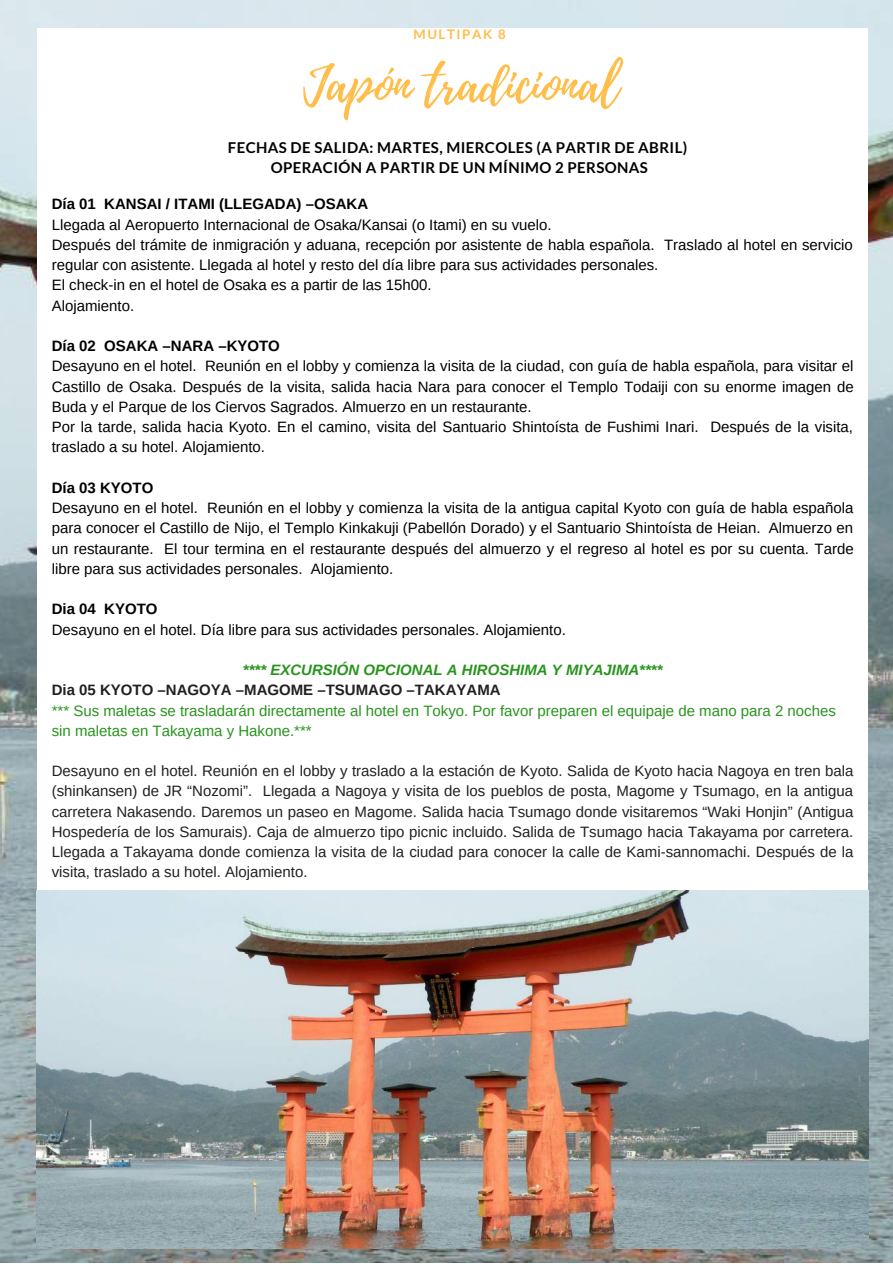
<style>
.page{position:relative;width:893px;height:1264px;background:#fff}
.page>*{position:absolute;margin:0;border:0;box-sizing:border-box;transform-origin:0 0}
.t1{font:50.55px "Playlist Script";color:#ffbd4a}
.t2{font:15px/20.2px "Arimo";color:#000}
.t3{font:15px/20.2px "Arimo";color:#231f20;text-align:justify}
.t4{font:15px/20.2px "Arimo";color:#27941d}
.t5{font:700 15px/20.2px "Lato";letter-spacing:.025em;color:#000;text-align:center}
.t6{font:700 15px "Arimo";color:#000}
.t7{font:italic 700 15px "Arimo";color:#27941d}
.t8{font:700 15px "Arimo";color:#231f20}
.t9{font:700 13.2px "Lato";letter-spacing:.12em;color:#ffbd4a}
</style>
<div class="page">
<img style="left:0;top:0;width:892px;height:1262px">
<div style="left:37px;top:28px;width:830px;height:1217px;background:#fff"></div>
<img style="left:37px;top:890px;width:831px;height:357px">
<p class="t9" style="left:413px;top:26px;width:94px">MULTIPAK 8</p>
<h1 class="t1" style="left:303px;top:48px;width:317px">Japón tradicional</h1>
<p class="t5" style="left:228px;top:137px;width:461px">FECHAS DE SALIDA: MARTES, MIERCOLES (A PARTIR DE ABRIL)<br>OPERACIÓN A PARTIR DE UN MÍNIMO 2 PERSONAS</p>
<p class="t6" style="left:52px;top:196px;width:318px">Día 01 KANSAI / ITAMI (LLEGADA) –OSAKA</p>
<p class="t2" style="left:52px;top:214px;width:802px">Llegada al Aeropuerto Internacional de Osaka/Kansai (o Itami) en su vuelo.<br>Después del trámite de inmigración y aduana, recepción por asistente de habla española. Traslado al hotel en servicio regular con asistente. Llegada al hotel y resto del día libre para sus actividades personales.<br>El check-in en el hotel de Osaka es a partir de las 15h00.<br>Alojamiento.</p>
<p class="t6" style="left:52px;top:337px;width:230px">Día 02 OSAKA –NARA –KYOTO</p>
<p class="t2" style="left:52px;top:356px;width:803px">Desayuno en el hotel. Reunión en el lobby y comienza la visita de la ciudad, con guía de habla española, para visitar el Castillo de Osaka. Después de la visita, salida hacia Nara para conocer el Templo Todaiji con su enorme imagen de Buda y el Parque de los Ciervos Sagrados. Almuerzo en un restaurante.<br>Por la tarde, salida hacia Kyoto. En el camino, visita del Santuario Shintoísta de Fushimi Inari. Después de la visita, traslado a su hotel. Alojamiento.</p>
<p class="t6" style="left:52px;top:479px;width:103px">Día 03 KYOTO</p>
<p class="t2" style="left:52px;top:497px;width:803px;text-align:justify">Desayuno en el hotel. Reunión en el lobby y comienza la visita de la antigua capital Kyoto con guía de habla española para conocer el Castillo de Nijo, el Templo Kinkakuji (Pabellón Dorado) y el Santuario Shintoísta de Heian. Almuerzo en un restaurante. El tour termina en el restaurante después del almuerzo y el regreso al hotel es por su cuenta. Tarde libre para sus actividades personales. Alojamiento.</p>
<p class="t6" style="left:52px;top:600px;width:107px">Dia 04 KYOTO</p>
<p class="t2" style="left:52px;top:619px;width:515px">Desayuno en el hotel. Día libre para sus actividades personales. Alojamiento.</p>
<p class="t7" style="left:243px;top:661px;width:421px">**** EXCURSIÓN OPCIONAL A HIROSHIMA Y MIYAJIMA****</p>
<p class="t8" style="left:52px;top:681px;width:450px">Dia 05 KYOTO –NAGOYA –MAGOME –TSUMAGO –TAKAYAMA</p>
<p class="t4" style="left:52px;top:700px;width:785px">*** Sus maletas se trasladarán directamente al hotel en Tokyo. Por favor preparen el equipaje de mano para 2 noches sin maletas en Takayama y Hakone.***</p>
<p class="t3" style="left:52px;top:761px;width:803px">Desayuno en el hotel. Reunión en el lobby y traslado a la estación de Kyoto. Salida de Kyoto hacia Nagoya en tren bala (shinkansen) de JR “Nozomi”. Llegada a Nagoya y visita de los pueblos de posta, Magome y Tsumago, en la antigua carretera Nakasendo. Daremos un paseo en Magome. Salida hacia Tsumago donde visitaremos “Waki Honjin” (Antigua Hospedería de los Samurais). Caja de almuerzo tipo picnic incluido. Salida de Tsumago hacia Takayama por carretera.<br>Llegada a Takayama donde comienza la visita de la ciudad para conocer la calle de Kami-sannomachi. Después de la visita, traslado a su hotel. Alojamiento.</p>
</div>
